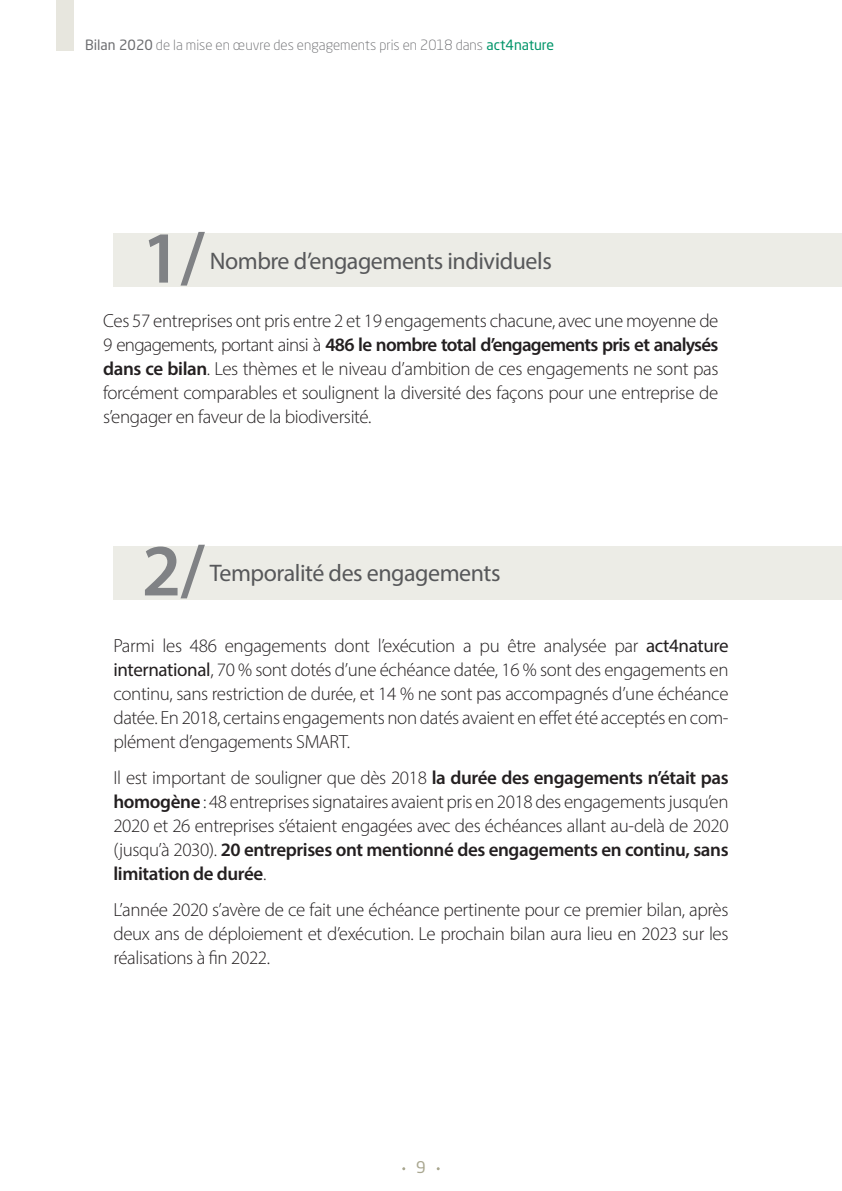
<style>
.page{position:relative;width:842px;height:1191px;background:#fff}
.page>*{position:absolute;margin:0;border:0;box-sizing:border-box;transform-origin:0 0}
.t1{font:600 74px "Myriad Pro";color:#808285}
.t2{font:24px "Myriad Pro";letter-spacing:-.02em;color:#57585a}
.t3{font:300 19px/24px "Myriad Pro";letter-spacing:-.02em;color:#231f20;text-align:justify}
.t4{font:16px "Neo Sans Pro";color:#a9a790}
.t5{font:300 14px "Neo Sans Pro";color:#6c6d70}
.s1{font-weight:400}
.s2{font-weight:400;color:#009569}
.s3{font-weight:600}
</style>
<div class="page">
<div style="left:57px;top:0;width:17px;height:51px;background:#e7e6de"></div>
<div style="left:113px;top:233px;width:729px;height:53px;background:#ecece6"></div>
<div style="left:113px;top:546px;width:729px;height:53px;background:#ecece6"></div>
<p class="t5" style="left:85px;top:37px;width:470px"><span class="s1">Bilan 2020</span> de la mise en œuvre des engagements pris en 2018 dans <span class="s2">act4nature</span></p>
<h1 class="t1" style="left:142px;top:211px;width:65px">1/</h1>
<p class="t2" style="left:210px;top:246px;width:344px">Nombre d’engagements individuels</p>
<p class="t3" style="left:103px;top:308px;width:617px">Ces 57 entreprises ont pris entre 2 et 19 engagements chacune, avec une moyenne de 9 engagements, portant ainsi à <span class="s3">486 le nombre total d’engagements pris et analysés dans ce bilan</span>. Les thèmes et le niveau d’ambition de ces engagements ne sont pas forcément comparables et soulignent la diversité des façons pour une entreprise de s’engager en faveur de la biodiversité.</p>
<h1 class="t1" style="left:142px;top:523px;width:65px">2/</h1>
<p class="t2" style="left:210px;top:558px;width:292px">Temporalité des engagements</p>
<p class="t3" style="left:113px;top:633px;width:617px">Parmi les 486 engagements dont l’exécution a pu être analysée par <span class="s1">act4nature international</span>, 70 % sont dotés d’une échéance datée, 16 % sont des engagements en continu, sans restriction de durée, et 14 % ne sont pas accompagnés d’une échéance datée. En 2018, certains engagements non datés avaient en effet été acceptés en com&shy;plément d’engagements SMART.</p>
<p class="t3" style="left:113px;top:765px;width:617px">Il est important de souligner que dès 2018 <span class="s3">la durée des engagements n’était pas homogène</span> : 48 entreprises signataires avaient pris en 2018 des engagements jusqu’en 2020 et 26 entreprises s’étaient engagées avec des échéances allant au-delà de 2020 (jusqu’à 2030). <span class="s3">20 entreprises ont mentionné des engagements en continu, sans limitation de durée</span>.</p>
<p class="t3" style="left:113px;top:897px;width:617px">L’année 2020 s’avère de ce fait une échéance pertinente pour ce premier bilan, après deux ans de déploiement et d’exécution. Le prochain bilan aura lieu en 2023 sur les réalisations à fin 2022.</p>
<p class="t4" style="left:416px;top:1157px;width:11px">9</p>
</div>
